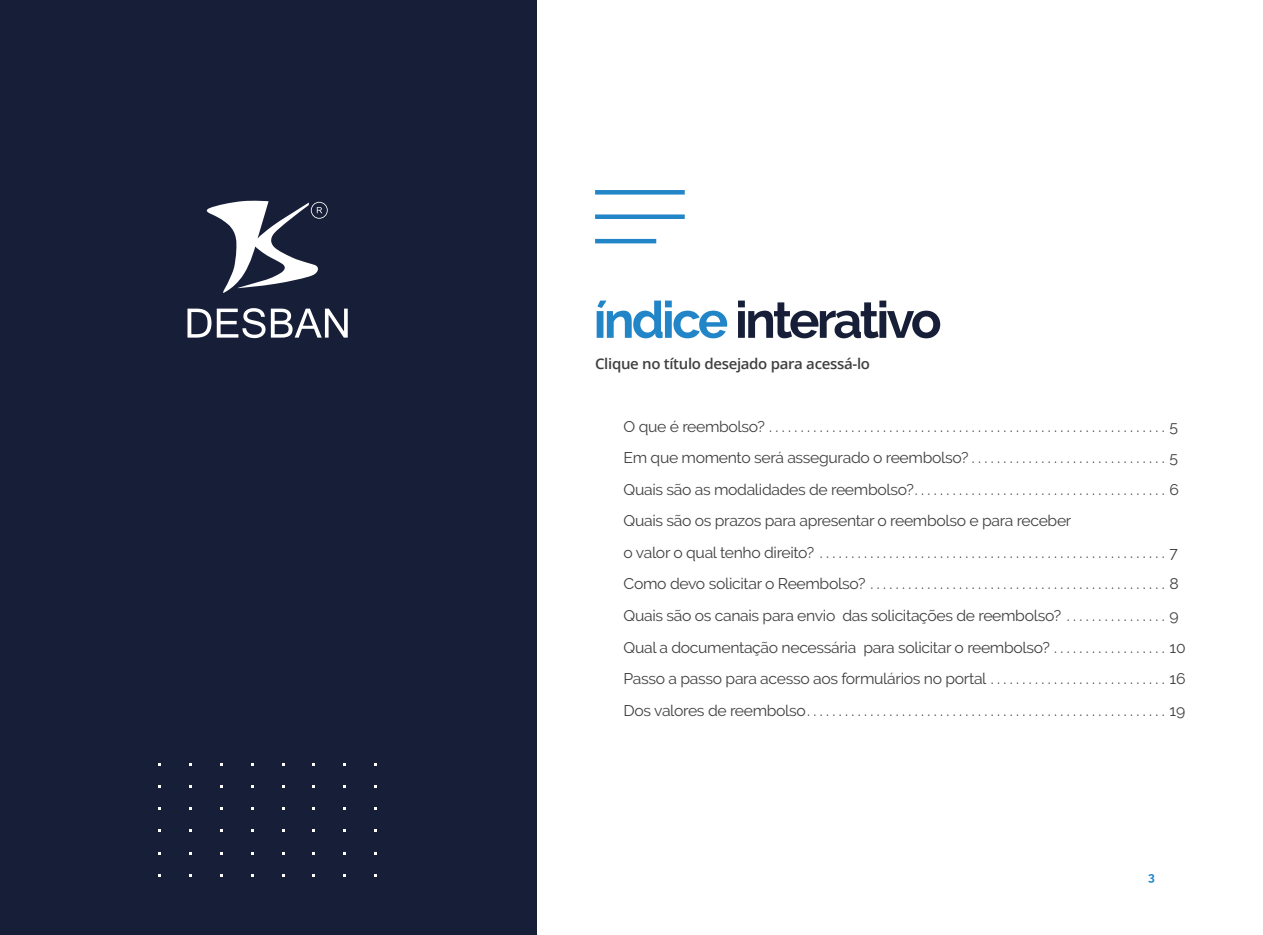
<style>
.page{position:relative;width:1263px;height:935px;background:#fff}
.page>*{position:absolute;margin:0;border:0;box-sizing:border-box;transform-origin:0 0}
.t1{font:700 51px "Raleway";letter-spacing:-.055em;color:#171e37}
.t2{font:15.45px/31.5px "Raleway";letter-spacing:-.02em;color:#404040}
.t3{font:600 14.7px "Open Sans";letter-spacing:-.02em;color:#404040}
.t4{font:700 12px "Raleway";color:#2185c7}
.s1{color:#2185c7}
</style>
<div class="page">
<div style="left:0;top:0;width:537px;height:934px;background:#171e37"></div>
<hr style="left:595px;top:190px;width:90px;height:4px;background:#2185c7">
<div style="left:595px;top:214px;width:90px;height:5px;background:#2185c7"></div>
<hr style="left:595px;top:239px;width:61px;height:4px;background:#2185c7">
<svg style="left:207px;top:200px;width:121px;height:93px"></svg>
<svg style="left:188px;top:308px;width:23px;height:29px"></svg>
<svg style="left:217px;top:308px;width:131px;height:30px"></svg>
<h1 class="t1" style="left:594px;top:291px;width:350px"><span class="s1">índice</span> interativo</h1>
<p class="t3" style="left:595px;top:353px;width:276px">Clique no título desejado para acessá-lo</p>
<p class="t2" style="left:624px;top:410px;width:564px">O que é reembolso? . . . . . . . . . . . . . . . . . . . . . . . . . . . . . . . . . . . . . . . . . . . . . . . . . . . . . . . . . . . . . . . 5<br>Em que momento será assegurado o reembolso? . . . . . . . . . . . . . . . . . . . . . . . . . . . . . . . 5<br>Quais são as modalidades de reembolso? . . . . . . . . . . . . . . . . . . . . . . . . . . . . . . . . . . . . . . . . 6<br>Quais são os prazos para apresentar o reembolso e para receber<br>o valor o qual tenho direito? . . . . . . . . . . . . . . . . . . . . . . . . . . . . . . . . . . . . . . . . . . . . . . . . . . . . . . . 7<br>Como devo solicitar o Reembolso? . . . . . . . . . . . . . . . . . . . . . . . . . . . . . . . . . . . . . . . . . . . . . . . 8<br>Quais são os canais para envio das solicitações de reembolso? . . . . . . . . . . . . . . . . 9<br>Qual a documentação necessária para solicitar o reembolso? . . . . . . . . . . . . . . . . . . 10<br>Passo a passo para acesso aos formulários no portal . . . . . . . . . . . . . . . . . . . . . . . . . . . . 16<br>Dos valores de reembolso . . . . . . . . . . . . . . . . . . . . . . . . . . . . . . . . . . . . . . . . . . . . . . . . . . . . . . . . . 19</p>
<p class="t4" style="left:1148px;top:869px;width:8px">3</p>
</div>
